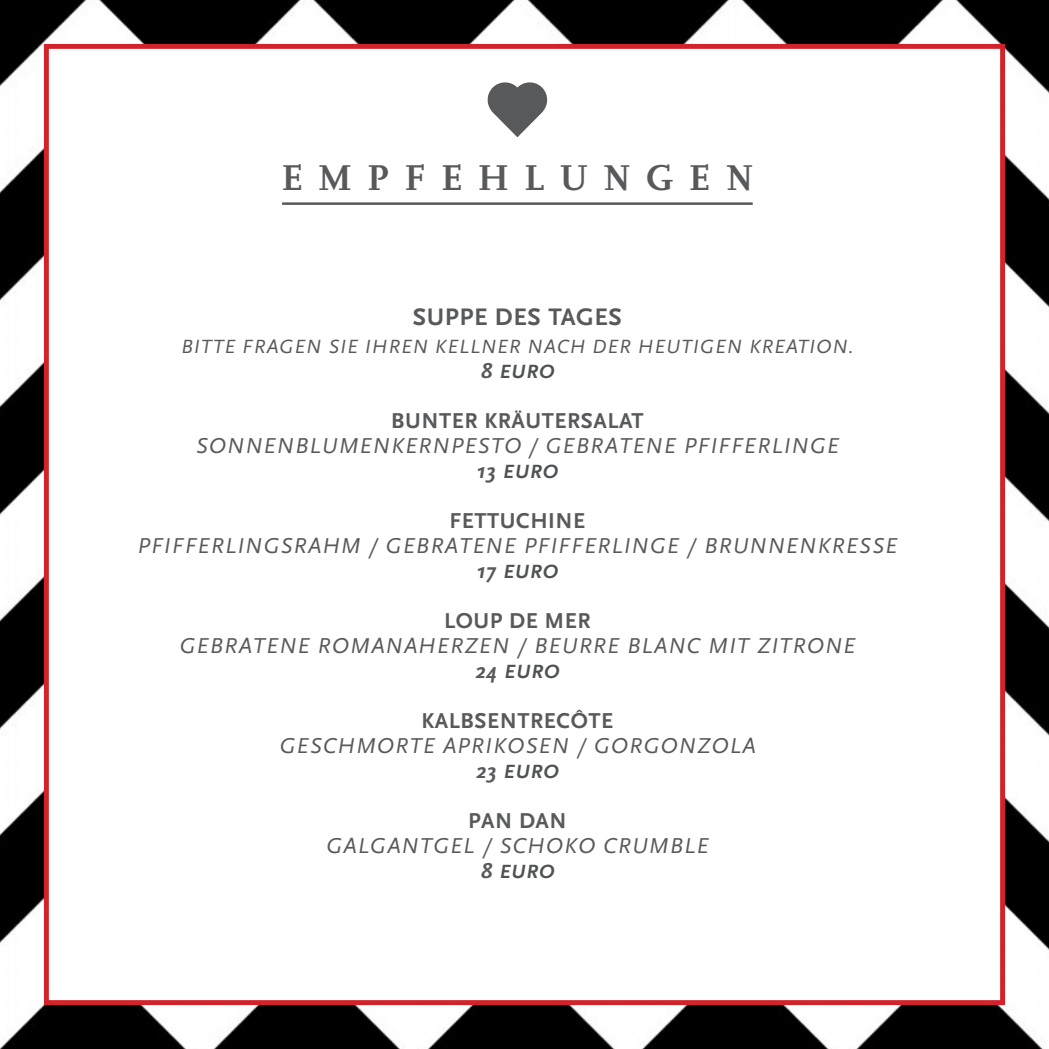
<style>
.page{position:relative;width:1049px;height:1049px;background:#fff}
.page>*{position:absolute;margin:0;border:0;box-sizing:border-box;transform-origin:0 0}
.t1{font:700 37.5px "FF Scala";letter-spacing:.4em;color:#58595b}
.t2{font:700 25px "Scala Sans";letter-spacing:.025em;color:#58595b}
.t3{font:italic 22.5px "Scala Sans Caps";letter-spacing:.05em;color:#58595b}
.t4{font:700 22.5px "Scala Sans";letter-spacing:.025em;color:#58595b}
.t5{font:italic 20px/25px "Scala Sans";letter-spacing:.05em;color:#58595b;text-align:center}
.t6{font:italic 700 20px "Scala Sans";letter-spacing:.05em;color:#4f5253}
.s1{font-weight:700;font-size:22.5px}
.s2{font-weight:700;color:#4f5253}
.s3{font-size:22.5px;color:#58595b}
</style>
<div class="page">
<img style="left:0;top:0;width:1049px;height:1049px">
<div style="left:44px;top:44px;width:961px;height:961px;background:#fff;border:5px solid #d2232a"></div>
<hr style="left:282px;top:202px;width:471px;height:3px;background:#58595b">
<svg style="left:487px;top:82px;width:61px;height:55px"></svg>
<h1 class="t1" style="left:281px;top:157px;width:473px">EMPFEHLUNGEN</h1>
<p class="t2" style="left:413px;top:304px;width:211px">SUPPE DES TAGES</p>
<p class="t5" style="left:181px;top:334px;width:674px">BITTE FRAGEN SIE IHREN KELLNER NACH DER HEUTIGEN KREATION.<br><span class="s1">8</span> <span class="s2">EURO</span></p>
<p class="t4" style="left:391px;top:409px;width:254px">BUNTER KRÄUTERSALAT</p>
<p class="t3" style="left:196px;top:433px;width:645px">SONNENBLUMENKERNPESTO / GEBRATENE PFIFFERLINGE</p>
<p class="t6" style="left:477px;top:461px;width:83px"><span class="s3">13</span> EURO</p>
<p class="t4" style="left:449px;top:509px;width:137px">FETTUCHINE</p>
<p class="t3" style="left:137px;top:533px;width:761px">PFIFFERLINGSRAHM / GEBRATENE PFIFFERLINGE / BRUNNENKRESSE</p>
<p class="t6" style="left:477px;top:561px;width:83px"><span class="s3">17</span> EURO</p>
<p class="t4" style="left:444px;top:609px;width:148px">LOUP DE MER</p>
<p class="t3" style="left:179px;top:633px;width:677px">GEBRATENE ROMANAHERZEN / BEURRE BLANC MIT ZITRONE</p>
<p class="t6" style="left:475px;top:661px;width:85px"><span class="s3">24</span> EURO</p>
<p class="t4" style="left:422px;top:709px;width:193px">KALBSENTRECÔTE</p>
<p class="t3" style="left:279px;top:733px;width:477px">GESCHMORTE APRIKOSEN / GORGONZOLA</p>
<p class="t6" style="left:476px;top:761px;width:84px"><span class="s3">23</span> EURO</p>
<p class="t4" style="left:468px;top:809px;width:100px">PAN DAN</p>
<p class="t3" style="left:326px;top:833px;width:384px">GALGANTGEL / SCHOKO CRUMBLE</p>
<p class="t6" style="left:480px;top:861px;width:76px"><span class="s3">8</span> EURO</p>
</div>
